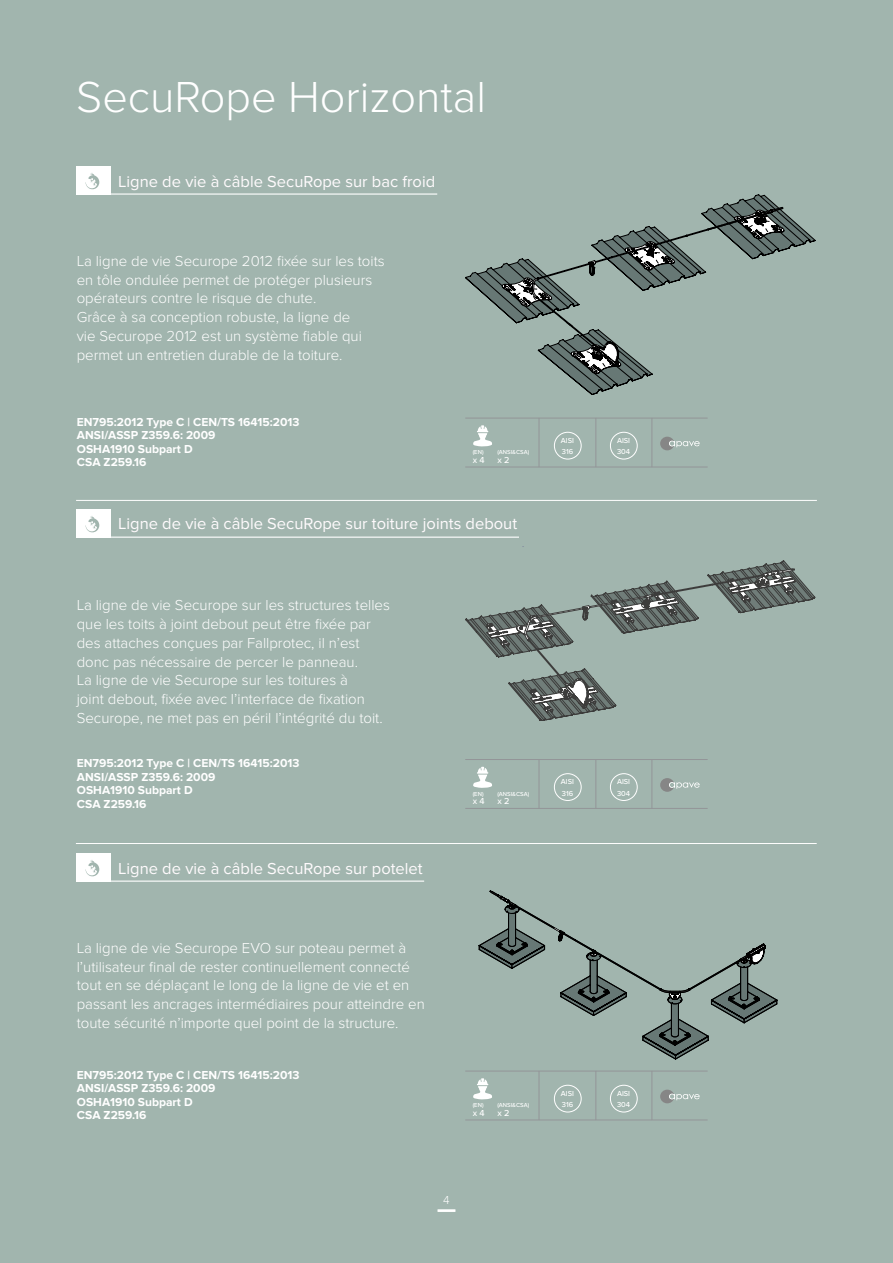
<style>
.page{position:relative;width:893px;height:1263px;background:#a1b5ae}
.page>*{position:absolute;margin:0;border:0;box-sizing:border-box;transform-origin:0 0}
.t1{font:300 45px "Proxima Nova";color:#fff}
.t2{font:16.5px "Proxima Nova";color:#fffbfd}
.t3{font:300 15px/18.8px "Proxima Nova";color:#fff}
.t4{font:700 12px/13.5px "Proxima Nova";color:#fff}
.t5{font:300 12px "Proxima Nova";color:#fff}
.t6{font:500 9px "Proxima Nova";color:#fff}
.t7{font:500 7.5px/11.4px "Proxima Nova";color:#fff}
.t8{font:500 6px "Proxima Nova";color:#fff}
</style>
<div class="page">
<hr style="left:76px;top:500px;width:741px;height:1px;background:#fff">
<hr style="left:76px;top:843px;width:741px;height:1px;background:#fff">
<div style="left:77px;top:854px;width:34px;height:28px;background:#fff"></div>
<svg style="left:86px;top:860px;width:13px;height:16px"></svg>
<hr style="left:88px;top:880px;width:336px;height:2px;background:#fff">
<div style="left:77px;top:510px;width:34px;height:28px;background:#fff"></div>
<svg style="left:86px;top:516px;width:13px;height:16px"></svg>
<hr style="left:88px;top:537px;width:430px;height:1px;background:#fff">
<div style="left:77px;top:167px;width:34px;height:28px;background:#fff"></div>
<svg style="left:86px;top:173px;width:13px;height:16px"></svg>
<hr style="left:88px;top:193px;width:349px;height:2px;background:#fff">
<svg style="left:465px;top:560px;width:350px;height:161px"></svg>
<svg style="left:479px;top:891px;width:298px;height:168px"></svg>
<svg style="left:660px;top:778px;width:40px;height:14px"></svg>
<svg style="left:660px;top:437px;width:40px;height:13px"></svg>
<svg style="left:660px;top:1089px;width:40px;height:14px"></svg>
<hr style="left:465px;top:759px;width:243px;height:1px;background:#939598">
<hr style="left:465px;top:418px;width:243px;height:1px;background:#939598">
<hr style="left:465px;top:1071px;width:243px;height:1px;background:#939598">
<hr style="left:465px;top:808px;width:243px;height:1px;background:#939598">
<hr style="left:465px;top:467px;width:243px;height:1px;background:#939598">
<hr style="left:465px;top:1120px;width:243px;height:1px;background:#939598">
<hr style="left:539px;top:759px;width:1px;height:49px;background:#939598">
<hr style="left:539px;top:418px;width:1px;height:49px;background:#939598">
<hr style="left:539px;top:1071px;width:1px;height:49px;background:#939598">
<hr style="left:652px;top:759px;width:1px;height:49px;background:#939598">
<hr style="left:652px;top:418px;width:1px;height:49px;background:#939598">
<hr style="left:652px;top:1071px;width:1px;height:49px;background:#939598">
<hr style="left:596px;top:759px;width:1px;height:49px;background:#939598">
<hr style="left:596px;top:418px;width:1px;height:49px;background:#939598">
<hr style="left:596px;top:1071px;width:1px;height:49px;background:#939598">
<div style="left:610px;top:773px;width:28px;height:28px;border:1px solid #fff;border-radius:50%"></div>
<div style="left:610px;top:432px;width:28px;height:27px;border:1px solid #fff;border-radius:50%"></div>
<div style="left:610px;top:1085px;width:28px;height:27px;border:1px solid #fff;border-radius:50%"></div>
<div style="left:554px;top:773px;width:28px;height:28px;border:1px solid #fff;border-radius:50%"></div>
<div style="left:554px;top:432px;width:28px;height:27px;border:1px solid #fff;border-radius:50%"></div>
<div style="left:554px;top:1085px;width:28px;height:27px;border:1px solid #fff;border-radius:50%"></div>
<svg style="left:473px;top:767px;width:19px;height:21px"></svg>
<svg style="left:473px;top:425px;width:19px;height:22px"></svg>
<svg style="left:473px;top:1078px;width:19px;height:22px"></svg>
<svg style="left:465px;top:195px;width:350px;height:200px"></svg>
<hr style="left:437px;top:1209px;width:18px;height:3px;background:#fff">
<h1 class="t1" style="left:76px;top:71px;width:411px">SecuRope Horizontal</h1>
<p class="t2" style="left:118px;top:172px;width:319px">Ligne de vie à câble SecuRope sur bac froid</p>
<p class="t3" style="left:77px;top:252px;width:309px">La ligne de vie Securope 2012 fixée sur les toits en tôle ondulée permet de protéger plusieurs opérateurs contre le risque de chute.<br>Grâce à sa conception robuste, la ligne de<br>vie Securope 2012 est un système fiable qui permet un entretien durable de la toiture.</p>
<p class="t4" style="left:77px;top:415px;width:224px">EN795:2012 Type C | CEN/TS 16415:2013<br>ANSI/ASSP Z359.6: 2009<br>OSHA1910 Subpart D<br>CSA Z259.16</p>
<p class="t8" style="left:473px;top:449px;width:12px">(EN)</p>
<p class="t8" style="left:497px;top:449px;width:33px">(ANSI&amp;CSA)</p>
<p class="t6" style="left:473px;top:455px;width:13px">x 4</p>
<p class="t6" style="left:498px;top:455px;width:14px">x 2</p>
<p class="t2" style="left:118px;top:514px;width:401px">Ligne de vie à câble SecuRope sur toiture joints debout</p>
<p class="t3" style="left:77px;top:596px;width:315px">La ligne de vie Securope sur les structures telles que les toits à joint debout peut être fixée par des attaches conçues par Fallprotec, il n’est donc pas nécessaire de percer le panneau.<br>La ligne de vie Securope sur les toitures à<br>joint debout, fixée avec l’interface de fixation Securope, ne met pas en péril l’intégrité du toit.</p>
<p class="t4" style="left:77px;top:757px;width:224px">EN795:2012 Type C | CEN/TS 16415:2013<br>ANSI/ASSP Z359.6: 2009<br>OSHA1910 Subpart D<br>CSA Z259.16</p>
<p class="t2" style="left:118px;top:859px;width:306px">Ligne de vie à câble SecuRope sur potelet</p>
<p class="t3" style="left:77px;top:939px;width:350px">La ligne de vie Securope EVO sur poteau permet à l’utilisateur final de rester continuellement connecté tout en se déplaçant le long de la ligne de vie et en passant les ancrages intermédiaires pour atteindre en toute sécurité n’importe quel point de la structure.</p>
<p class="t4" style="left:77px;top:1068px;width:224px">EN795:2012 Type C | CEN/TS 16415:2013<br>ANSI/ASSP Z359.6: 2009<br>OSHA1910 Subpart D<br>CSA Z259.16</p>
<p class="t8" style="left:473px;top:790px;width:12px">(EN)</p>
<p class="t8" style="left:497px;top:790px;width:33px">(ANSI&amp;CSA)</p>
<p class="t6" style="left:473px;top:796px;width:13px">x 4</p>
<p class="t6" style="left:498px;top:796px;width:14px">x 2</p>
<p class="t8" style="left:473px;top:1102px;width:12px">(EN)</p>
<p class="t8" style="left:497px;top:1102px;width:33px">(ANSI&amp;CSA)</p>
<p class="t6" style="left:473px;top:1107px;width:13px">x 4</p>
<p class="t6" style="left:498px;top:1107px;width:14px">x 2</p>
<p class="t5" style="left:443px;top:1193px;width:8px">4</p>
<p class="t7" style="left:561px;top:435px;width:15px">AISI<br>316</p>
<p class="t7" style="left:561px;top:776px;width:15px">AISI<br>316</p>
<p class="t7" style="left:561px;top:1088px;width:15px">AISI<br>316</p>
<p class="t7" style="left:617px;top:435px;width:15px">AISI<br>304</p>
<p class="t7" style="left:617px;top:776px;width:15px">AISI<br>304</p>
<p class="t7" style="left:617px;top:1088px;width:15px">AISI<br>304</p>
</div>
